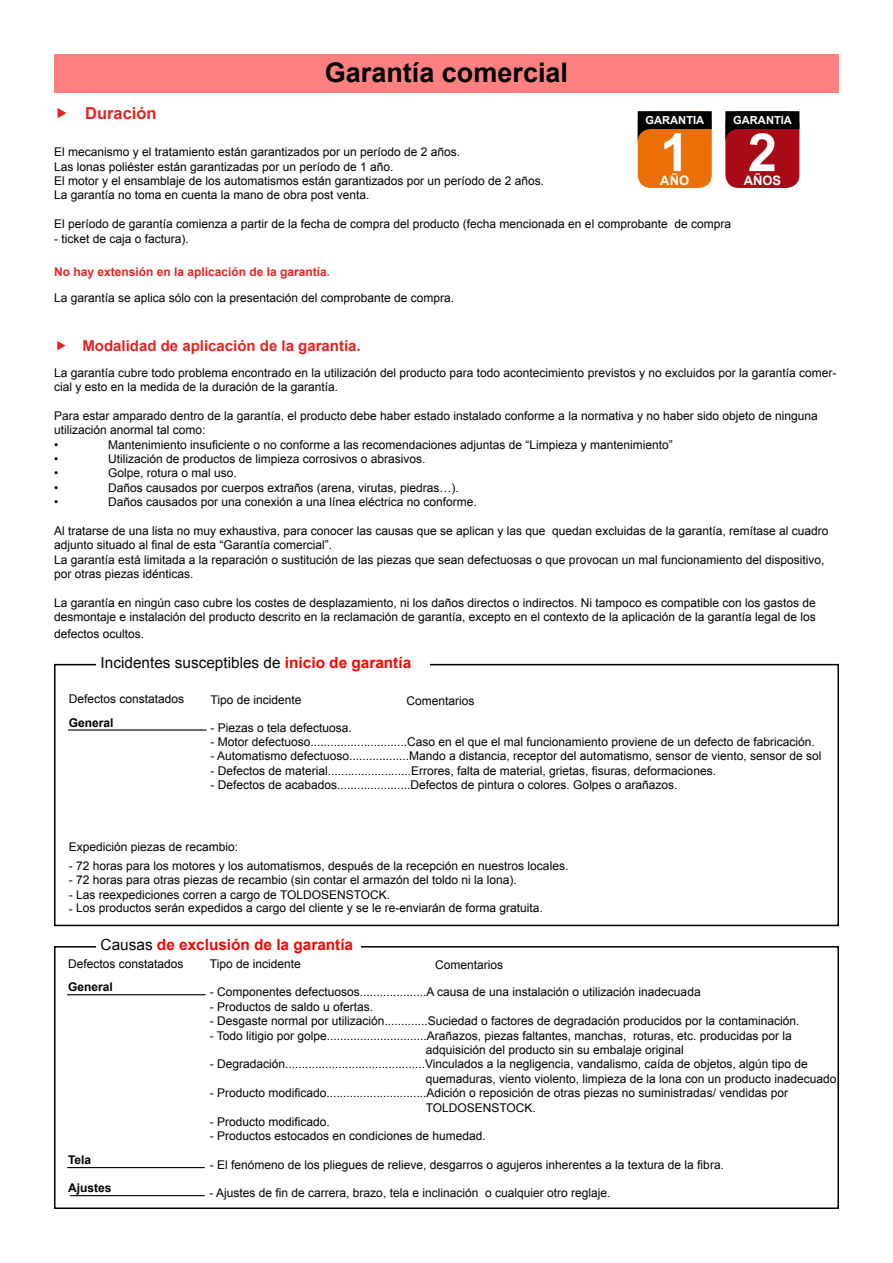
<style>
.page{position:relative;width:893px;height:1263px;background:#fff}
.page>*{position:absolute;margin:0;border:0;box-sizing:border-box;transform-origin:0 0}
.t1{font:700 52.8px "Arial";color:#fff}
.t2{font:700 27px "Arial";color:#000}
.t3{font:700 16.5px "Arial";color:#e32322}
.t4{font:15.3px "Arial";color:#000800}
.t5{font:700 15.3px "Arial";color:#f00}
.t6{font:700 15px "Arial";color:#e32322}
.t7{font:700 12.9px "Arial";color:#fff}
.t8{font:12px/14.4px "Arial";color:#000}
.t9{font:700 12px "Arial";color:#000}
.t10{font:700 11.1px "Arial";color:#fff}
.s1{font-weight:700;color:#e32322}
.s2{font-weight:700;color:#ea662c}
.s3{font-weight:700;color:#f00}
.s4{font-weight:400;color:#000800}
</style>
<div class="page">
<div style="left:54px;top:54px;width:785px;height:38px;background:#ff8080"></div>
<div style="left:54px;top:946px;width:785px;height:263px;border:2px solid #000"></div>
<div style="left:54px;top:664px;width:785px;height:262px;border:2px solid #000"></div>
<div style="left:96px;top:657px;width:333px;height:15px;background:#fff"></div>
<div style="left:96px;top:939px;width:265px;height:17px;background:#fff"></div>
<hr style="left:68px;top:729px;width:138px;height:1px;background:#000">
<hr style="left:67px;top:994px;width:139px;height:1px;background:#000">
<hr style="left:67px;top:1167px;width:138px;height:1px;background:#000">
<hr style="left:70px;top:1195px;width:135px;height:1px;background:#000">
<div style="left:725px;top:111px;width:74px;height:77px;background:#a80b16;border-radius:13px"></div>
<svg style="left:725px;top:111px;width:74px;height:31px"></svg>
<div style="left:638px;top:111px;width:74px;height:77px;background:#ec7007;border-radius:13px"></div>
<svg style="left:638px;top:111px;width:74px;height:31px"></svg>
<h2 class="t2" style="left:325px;top:55px;width:245px">Garantía comercial</h2>
<h3 class="t3" style="left:85px;top:103px;width:73px">Duración</h3>
<p class="t8" style="left:54px;top:145px;width:492px">El mecanismo y el tratamiento están garantizados por un período de 2 años.<br>Las lonas poliéster están garantizadas por un período de 1 año.<br>El motor y el ensamblaje de los automatismos están garantizados por un período de 2 años.<br>La garantía no toma en cuenta la mano de obra post venta.</p>
<p class="t8" style="left:54px;top:217px;width:679px">El período de garantía comienza a partir de la fecha de compra del producto (fecha mencionada en el comprobante de compra</p>
<p class="t8" style="left:54px;top:231px;width:136px">- ticket de caja o factura).</p>
<p class="t8" style="left:54px;top:259px;width:402px;line-height:26.1px"><span class="s1">No hay extensión en la aplicación de la garantía</span><span class="s2">.<br></span>La garantía se aplica sólo con la presentación del comprobante de compra.</p>
<p class="t10" style="left:646px;top:113px;width:60px">GARANTIA</p>
<p class="t10" style="left:733px;top:113px;width:60px">GARANTIA</p>
<h1 class="t1" style="left:660px;top:118px;width:31px">1</h1>
<p class="t7" style="left:660px;top:172px;width:30px">AÑO</p>
<h1 class="t1" style="left:748px;top:118px;width:31px">2</h1>
<p class="t7" style="left:744px;top:172px;width:39px">AÑOS</p>
<p class="t6" style="left:82px;top:335px;width:280px">Modalidad de aplicación de la garantía.</p>
<p class="t8" style="left:54px;top:365px;width:784px">La garantía cubre todo problema encontrado en la utilización del producto para todo acontecimiento previstos y no excluidos por la garantía comer&shy;cial y esto en la medida de la duración de la garantía.</p>
<p class="t8" style="left:54px;top:408px;width:765px">Para estar amparado dentro de la garantía, el producto debe haber estado instalado conforme a la normativa y no haber sido objeto de ninguna utilización anormal tal como:<br>•</p>
<p class="t8" style="left:108px;top:437px;width:566px">Mantenimiento insuficiente o no conforme a las recomendaciones adjuntas de “Limpieza y mantenimiento”</p>
<p class="t8" style="left:54px;top:452px;width:6px">•</p>
<p class="t8" style="left:108px;top:452px;width:319px">Utilización de productos de limpieza corrosivos o abrasivos.</p>
<p class="t8" style="left:54px;top:466px;width:6px">•</p>
<p class="t8" style="left:108px;top:466px;width:130px">Golpe, rotura o mal uso.</p>
<p class="t8" style="left:54px;top:480px;width:6px">•</p>
<p class="t8" style="left:108px;top:480px;width:352px">Daños causados por cuerpos extraños (arena, virutas, piedras…).</p>
<p class="t8" style="left:54px;top:495px;width:6px">•</p>
<p class="t8" style="left:108px;top:495px;width:370px">Daños causados por una conexión a una línea eléctrica no conforme.</p>
<p class="t8" style="left:54px;top:524px;width:776px">Al tratarse de una lista no muy exhaustiva, para conocer las causas que se aplican y las que quedan excluidas de la garantía, remítase al cuadro adjunto situado al final de esta “Garantía comercial”.<br>La garantía está limitada a la reparación o sustitución de las piezas que sean defectuosas o que provocan un mal funcionamiento del dispositivo, por otras piezas idénticas.</p>
<p class="t8" style="left:54px;top:596px;width:763px">La garantía en ningún caso cubre los costes de desplazamiento, ni los daños directos o indirectos. Ni tampoco es compatible con los gastos de desmontaje e instalación del producto descrito en la reclamación de garantía, excepto en el contexto de la aplicación de la garantía legal de los</p>
<p class="t8" style="left:54px;top:626px;width:92px">defectos ocultos.</p>
<p class="t4" style="left:101px;top:652px;width:312px">Incidentes susceptibles de <span class="s3">inicio de garantía</span></p>
<p class="t8" style="left:69px;top:692px;width:117px">Defectos constatados</p>
<p class="t8" style="left:211px;top:693px;width:92px">Tipo de incidente</p>
<p class="t8" style="left:406px;top:693px;width:70px">Comentarios</p>
<p class="t9" style="left:69px;top:714px;width:46px">General</p>
<p class="t8" style="left:210px;top:720px;width:143px">- Piezas o tela defectuosa.</p>
<p class="t8" style="left:210px;top:735px;width:606px">- Motor defectuoso.............................Caso en el que el mal funcionamiento proviene de un defecto de fabricación.</p>
<p class="t8" style="left:210px;top:749px;width:612px">- Automatismo defectuoso..................Mando a distancia, receptor del automatismo, sensor de viento, sensor de sol</p>
<p class="t8" style="left:210px;top:763px;width:507px">- Defectos de material.........................Errores, falta de material, grietas, fisuras, deformaciones.</p>
<p class="t8" style="left:210px;top:778px;width:468px">- Defectos de acabados......................Defectos de pintura o colores. Golpes o arañazos.</p>
<p class="t8" style="left:69px;top:840px;width:171px">Expedición piezas de recambio:</p>
<p class="t8" style="left:69px;top:859px;width:501px">- 72 horas para los motores y los automatismos, después de la recepción en nuestros locales.</p>
<p class="t8" style="left:69px;top:873px;width:450px">- 72 horas para otras piezas de recambio (sin contar el armazón del toldo ni la lona).</p>
<p class="t8" style="left:69px;top:887px;width:323px">- Las reexpediciones corren a cargo de TOLDOSENSTOCK.</p>
<p class="t8" style="left:69px;top:900px;width:476px">- Los productos serán expedidos a cargo del cliente y se le re-enviarán de forma gratuita.</p>
<p class="t5" style="left:101px;top:934px;width:254px"><span class="s4">Causas</span> de exclusión de la garantía</p>
<p class="t8" style="left:68px;top:956px;width:117px">Defectos constatados</p>
<p class="t8" style="left:210px;top:957px;width:92px">Tipo de incidente</p>
<p class="t8" style="left:435px;top:958px;width:70px">Comentarios</p>
<p class="t9" style="left:68px;top:979px;width:46px">General</p>
<p class="t8" style="left:210px;top:985px;width:492px">- Componentes defectuosos....................A causa de una instalación o utilización inadecuada</p>
<p class="t8" style="left:210px;top:999px;width:165px">- Productos de saldo u ofertas.</p>
<p class="t8" style="left:210px;top:1014px;width:591px">- Desgaste normal por utilización.............Suciedad o factores de degradación producidos por la contaminación.</p>
<p class="t8" style="left:426px;top:1028px;width:368px;text-indent:-216px">- Todo litigio por golpe..............................Arañazos, piezas faltantes, manchas, roturas, etc. producidas por la adquisición del producto sin su embalaje original</p>
<p class="t8" style="left:426px;top:1057px;width:412px;text-indent:-216px">- Degradación..........................................Vinculados a la negligencia, vandalismo, caída de objetos, algún tipo de quemaduras, viento violento, limpieza de la lona con un producto inadecuado</p>
<p class="t8" style="left:426px;top:1086px;width:364px;text-indent:-216px">- Producto modificado..............................Adición o reposición de otras piezas no suministradas/ vendidas por<br>TOLDOSENSTOCK.</p>
<p class="t8" style="left:210px;top:1115px;width:122px">- Producto modificado.</p>
<p class="t8" style="left:210px;top:1129px;width:278px">- Productos estocados en condiciones de humedad.</p>
<p class="t9" style="left:68px;top:1152px;width:25px">Tela</p>
<p class="t8" style="left:210px;top:1158px;width:516px">- El fenómeno de los pliegues de relieve, desgarros o agujeros inherentes a la textura de la fibra.</p>
<p class="t9" style="left:68px;top:1180px;width:45px">Ajustes</p>
<p class="t8" style="left:210px;top:1186px;width:402px">- Ajustes de fin de carrera, brazo, tela e inclinación o cualquier otro reglaje.</p>
</div>
